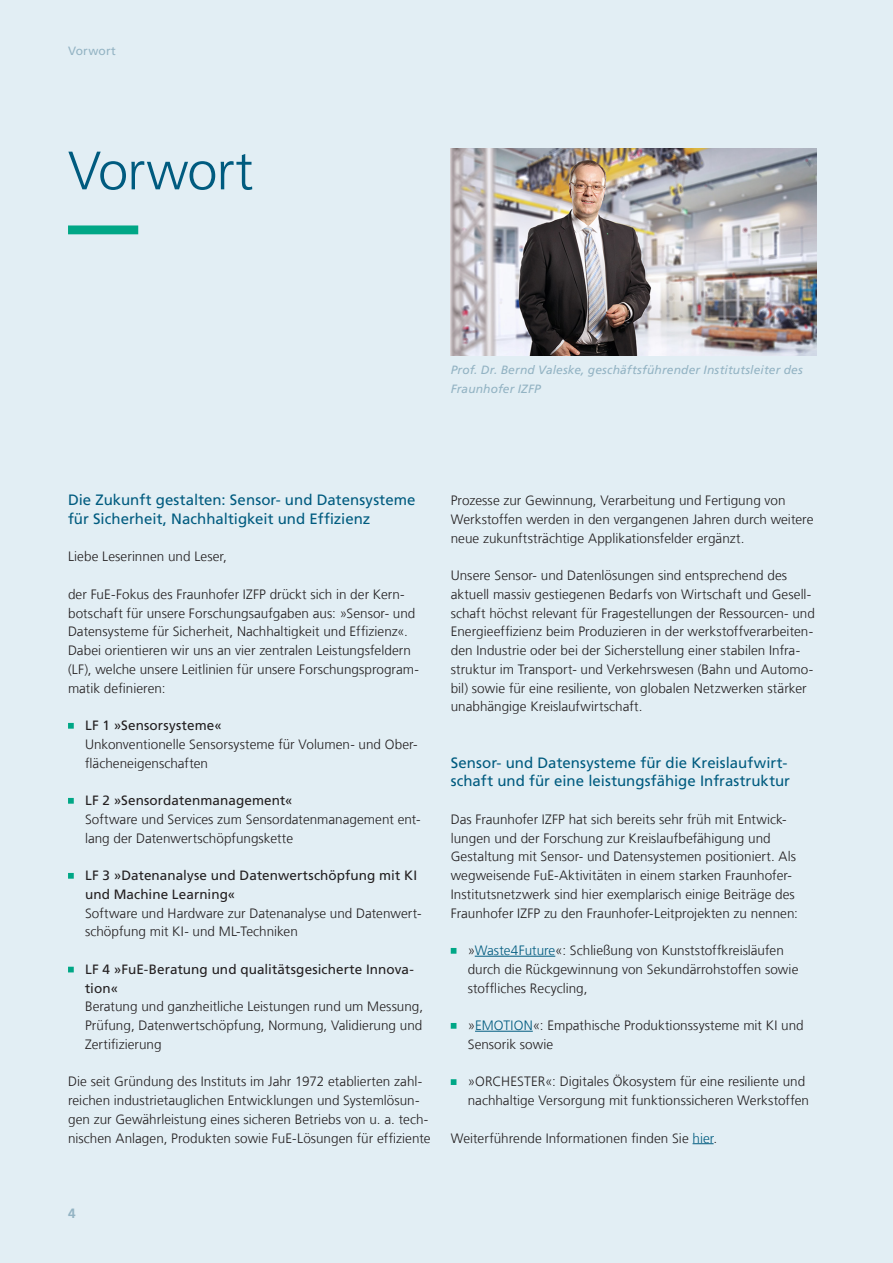
<style>
.page{position:relative;width:893px;height:1263px;background:#e2eef4}
.page>*{position:absolute;margin:0;border:0;box-sizing:border-box;transform-origin:0 0}
.Ueberschrift_36_43_2_blue_gruen_Linie_un{font:300 54px "Frutiger LT Com";letter-spacing:-.015em;color:#005b7f}
.Zwischenueberschrift_10_12_5_steel_blue_{font:15px/18.8px "Frutiger LT Com";letter-spacing:.005em;color:#005b7f}
.Fliesstext_9_12_5_schwarz{font:300 13.5px/18.8px "Frutiger LT Com";letter-spacing:.005em;color:#231f20}
.Aufzaehlung_9_12_5_schwarz{font:300 13.5px/18.8px "Frutiger LT Com";color:#231f20}
.Pagina{font:700 13.5px "Frutiger LT Com";color:#93b3c3}
.Bildtext_Marginal_8_12_5_grey{font:italic 12px/18.8px "Frutiger LT Com";letter-spacing:.015em;color:#93b3c3}
.Kolumne{font:12px "Frutiger LT Com";letter-spacing:.015em;color:#93b3c3}
.s1{font-weight:400}
.s2{color:#005b7f}
</style>
<div class="page">
<img style="left:451px;top:149px;width:365px;height:206px">
<svg style="left:68px;top:723px;width:6px;height:6px"></svg>
<svg style="left:68px;top:798px;width:6px;height:6px"></svg>
<svg style="left:68px;top:873px;width:6px;height:6px"></svg>
<svg style="left:68px;top:967px;width:6px;height:5px"></svg>
<svg style="left:451px;top:948px;width:6px;height:6px"></svg>
<hr style="left:475px;top:956px;width:80px;height:1px;background:#005b7f">
<svg style="left:451px;top:1023px;width:6px;height:6px"></svg>
<hr style="left:475px;top:1031px;width:58px;height:1px;background:#005b7f">
<svg style="left:451px;top:1079px;width:6px;height:6px"></svg>
<svg style="left:692px;top:1143px;width:22px;height:1px"></svg>
<svg style="left:68px;top:225px;width:748px;height:9px"></svg>
<p class="Kolumne" style="left:68px;top:44px;width:49px">Vorwort</p>
<p class="Ueberschrift_36_43_2_blue_gruen_Linie_un" style="left:68px;top:139px;width:187px">Vorwort</p>
<p class="Bildtext_Marginal_8_12_5_grey" style="left:451px;top:360px;width:354px">Prof. Dr. Bernd Valeske, geschäftsführender Institutsleiter des<br>Fraunhofer IZFP</p>
<p class="Zwischenueberschrift_10_12_5_steel_blue_" style="left:68px;top:491px;width:349px">Die Zukunft gestalten: Sensor- und Datensysteme für Sicherheit, Nachhaltigkeit und Effizienz</p>
<p class="Fliesstext_9_12_5_schwarz" style="left:68px;top:547px;width:160px">Liebe Leserinnen und Leser,</p>
<p class="Fliesstext_9_12_5_schwarz" style="left:68px;top:585px;width:352px">der FuE-Fokus des Fraunhofer IZFP drückt sich in der Kern&shy;botschaft für unsere Forschungsaufgaben aus: »Sensor- und Datensysteme für Sicherheit, Nachhaltigkeit und Effizienz«.<br>Dabei orientieren wir uns an vier zentralen Leistungsfeldern (LF), welche unsere Leitlinien für unsere Forschungsprogram&shy;matik definieren:</p>
<p class="Aufzaehlung_9_12_5_schwarz" style="left:85px;top:716px;width:334px"><span class="s1">LF 1 »Sensorsysteme«<br></span>Unkonventionelle Sensorsysteme für Volumen- und Ober&shy;flächeneigenschaften</p>
<p class="Aufzaehlung_9_12_5_schwarz" style="left:85px;top:791px;width:337px"><span class="s1">LF 2 »Sensordatenmanagement«<br></span>Software und Services zum Sensordatenmanagement ent&shy;lang der Datenwertschöpfungskette</p>
<p class="Aufzaehlung_9_12_5_schwarz" style="left:85px;top:866px;width:338px"><span class="s1">LF 3 »Datenanalyse und Datenwertschöpfung mit KI und Machine Learning«<br></span>Software und Hardware zur Datenanalyse und Datenwert&shy;schöpfung mit KI- und ML-Techniken</p>
<p class="Aufzaehlung_9_12_5_schwarz" style="left:85px;top:960px;width:340px"><span class="s1">LF 4 »FuE-Beratung und qualitätsgesicherte Innova&shy;tion«<br></span>Beratung und ganzheitliche Leistungen rund um Messung, Prüfung, Datenwertschöpfung, Normung, Validierung und Zertifizierung</p>
<p class="Fliesstext_9_12_5_schwarz" style="left:68px;top:1072px;width:364px">Die seit Gründung des Instituts im Jahr 1972 etablierten zahl&shy;reichen industrietauglichen Entwicklungen und Systemlösun&shy;gen zur Gewährleistung eines sicheren Betriebs von u. a. tech&shy;nischen Anlagen, Produkten sowie FuE-Lösungen für effiziente</p>
<p class="Fliesstext_9_12_5_schwarz" style="left:451px;top:491px;width:364px">Prozesse zur Gewinnung, Verarbeitung und Fertigung von<br>Werkstoffen werden in den vergangenen Jahren durch weitere neue zukunftsträchtige Applikationsfelder ergänzt.</p>
<p class="Fliesstext_9_12_5_schwarz" style="left:451px;top:566px;width:366px">Unsere Sensor- und Datenlösungen sind entsprechend des aktuell massiv gestiegenen Bedarfs von Wirtschaft und Gesell&shy;schaft höchst relevant für Fragestellungen der Ressourcen- und Energieeffizienz beim Produzieren in der werkstoffverarbeiten&shy;den Industrie oder bei der Sicherstellung einer stabilen Infra&shy;struktur im Transport- und Verkehrswesen (Bahn und Automo&shy;bil) sowie für eine resiliente, von globalen Netzwerken stärker unabhängige Kreislaufwirtschaft.</p>
<p class="Zwischenueberschrift_10_12_5_steel_blue_" style="left:451px;top:753px;width:341px">Sensor- und Datensysteme für die Kreislaufwirt&shy;schaft und für eine leistungsfähige Infrastruktur</p>
<p class="Fliesstext_9_12_5_schwarz" style="left:451px;top:810px;width:349px">Das Fraunhofer IZFP hat sich bereits sehr früh mit Entwick&shy;lungen und der Forschung zur Kreislaufbefähigung und Gestaltung mit Sensor- und Datensystemen positioniert. Als wegweisende FuE-Aktivitäten in einem starken Fraunhofer-Institutsnetzwerk sind hier exemplarisch einige Beiträge des Fraunhofer IZFP zu den Fraunhofer-Leitprojekten zu nennen:</p>
<p class="Aufzaehlung_9_12_5_schwarz" style="left:468px;top:941px;width:332px">»<span class="s2">Waste4Future</span>«: Schließung von Kunststoffkreisläufen durch die Rückgewinnung von Sekundärrohstoffen sowie stoffliches Recycling,</p>
<p class="Aufzaehlung_9_12_5_schwarz" style="left:468px;top:1016px;width:337px">»<span class="s2">EMOTION</span>«: Empathische Produktionssysteme mit KI und<br>Sensorik sowie</p>
<p class="Aufzaehlung_9_12_5_schwarz" style="left:468px;top:1072px;width:343px">»ORCHESTER«: Digitales Ökosystem für eine resiliente und nachhaltige Versorgung mit funktionssicheren Werkstoffen</p>
<p class="Fliesstext_9_12_5_schwarz" style="left:451px;top:1129px;width:268px">Weiterführende Informationen finden Sie <span class="s2">hier</span>.</p>
<p class="Pagina" style="left:68px;top:1205px;width:9px">4</p>
</div>
